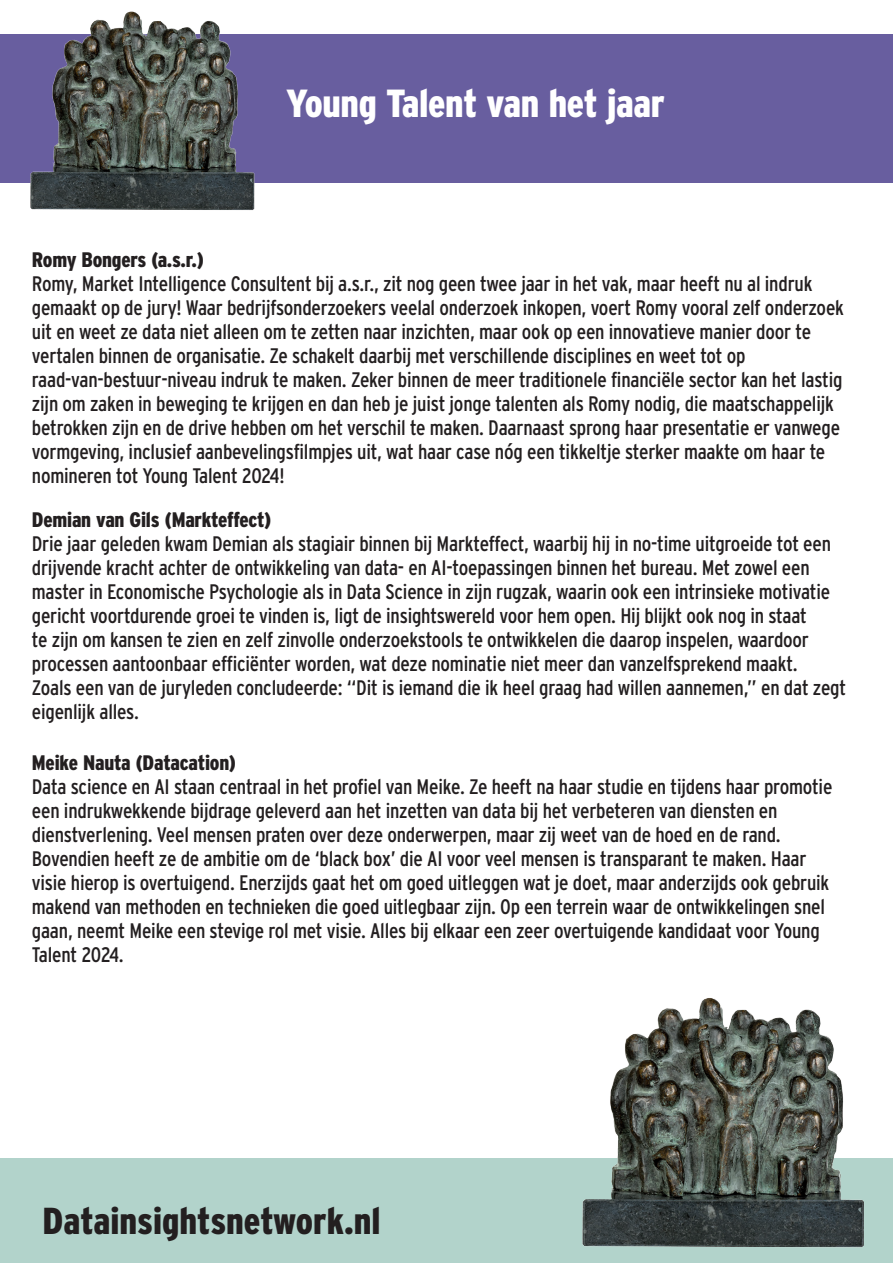
<style>
.page{position:relative;width:893px;height:1263px;background:#fff}
.page>*{position:absolute;margin:0;border:0;box-sizing:border-box;transform-origin:0 0}
.t1{font:900 39.15px "Interstate Condensed";letter-spacing:-.01em;color:#fff}
.t2{font:900 37.5px "Interstate Condensed";color:#231f20}
.t3{font:21px/24px "Interstate Condensed";letter-spacing:-.01em;color:#231f20}
.t4{font:900 21px "Interstate Condensed";letter-spacing:-.01em;color:#231f20}
</style>
<div class="page">
<div style="left:0;top:34px;width:893px;height:149px;background:#685e9f"></div>
<div style="left:0;top:1159px;width:893px;height:104px;background:#b2d3cb"></div>
<img style="left:567px;top:998px;width:309px;height:249px">
<img style="left:30px;top:11px;width:225px;height:199px">
<p class="t1" style="left:286px;top:82px;width:380px">Young Talent van het jaar</p>
<p class="t4" style="left:32px;top:248px;width:174px">Romy Bongers (a.s.r.)</p>
<p class="t3" style="left:32px;top:272px;width:814px">Romy, Market Intelligence Consultent bij a.s.r., zit nog geen twee jaar in het vak, maar heeft nu al indruk gemaakt op de jury! Waar bedrijfsonderzoekers veelal onderzoek inkopen, voert Romy vooral zelf onderzoek uit en weet ze data niet alleen om te zetten naar inzichten, maar ook op een innovatieve manier door te vertalen binnen de organisatie. Ze schakelt daarbij met verschillende disciplines en weet tot op</p>
<p class="t3" style="left:32px;top:368px;width:812px">raad-van-bestuur-niveau indruk te maken. Zeker binnen de meer traditionele financiële sector kan het lastig zijn om zaken in beweging te krijgen en dan heb je juist jonge talenten als Romy nodig, die maatschappelijk betrokken zijn en de drive hebben om het verschil te maken. Daarnaast sprong haar presentatie er vanwege vormgeving, inclusief aanbevelingsfilmpjes uit, wat haar case nóg een tikkeltje sterker maakte om haar te nomineren tot Young Talent 2024!</p>
<p class="t4" style="left:32px;top:508px;width:241px">Demian van Gils (Markteffect)</p>
<p class="t3" style="left:32px;top:531px;width:801px">Drie jaar geleden kwam Demian als stagiair binnen bij Markteffect, waarbij hij in no-time uitgroeide tot een drijvende kracht achter de ontwikkeling van data- en AI-toepassingen binnen het bureau. Met zowel een master in Economische Psychologie als in Data Science in zijn rugzak, waarin ook een intrinsieke motivatie gericht voortdurende groei te vinden is, ligt de insightswereld voor hem open. Hij blijkt ook nog in staat<br>te zijn om kansen te zien en zelf zinvolle onderzoekstools te ontwikkelen die daarop inspelen, waardoor processen aantoonbaar efficiënter worden, wat deze nominatie niet meer dan vanzelfsprekend maakt.</p>
<p class="t3" style="left:32px;top:675px;width:816px">Zoals een van de juryleden concludeerde: “Dit is iemand die ik heel graag had willen aannemen,” en dat zegt eigenlijk alles.</p>
<p class="t4" style="left:32px;top:750px;width:205px">Meike Nauta (Datacation)</p>
<p class="t3" style="left:32px;top:774px;width:802px">Data science en AI staan centraal in het profiel van Meike. Ze heeft na haar studie en tijdens haar promotie een indrukwekkende bijdrage geleverd aan het inzetten van data bij het verbeteren van diensten en dienstverlening. Veel mensen praten over deze onderwerpen, maar zij weet van de hoed en de rand.<br>Bovendien heeft ze de ambitie om de ‘black box’ die AI voor veel mensen is transparant te maken. Haar visie hierop is overtuigend. Enerzijds gaat het om goed uitleggen wat je doet, maar anderzijds ook gebruik makend van methoden en technieken die goed uitlegbaar zijn. Op een terrein waar de ontwikkelingen snel gaan, neemt Meike een stevige rol met visie. Alles bij elkaar een zeer overtuigende kandidaat voor Young Talent 2024.</p>
<p class="t2" style="left:43px;top:1200px;width:340px">Datainsightsnetwork.nl</p>
</div>
